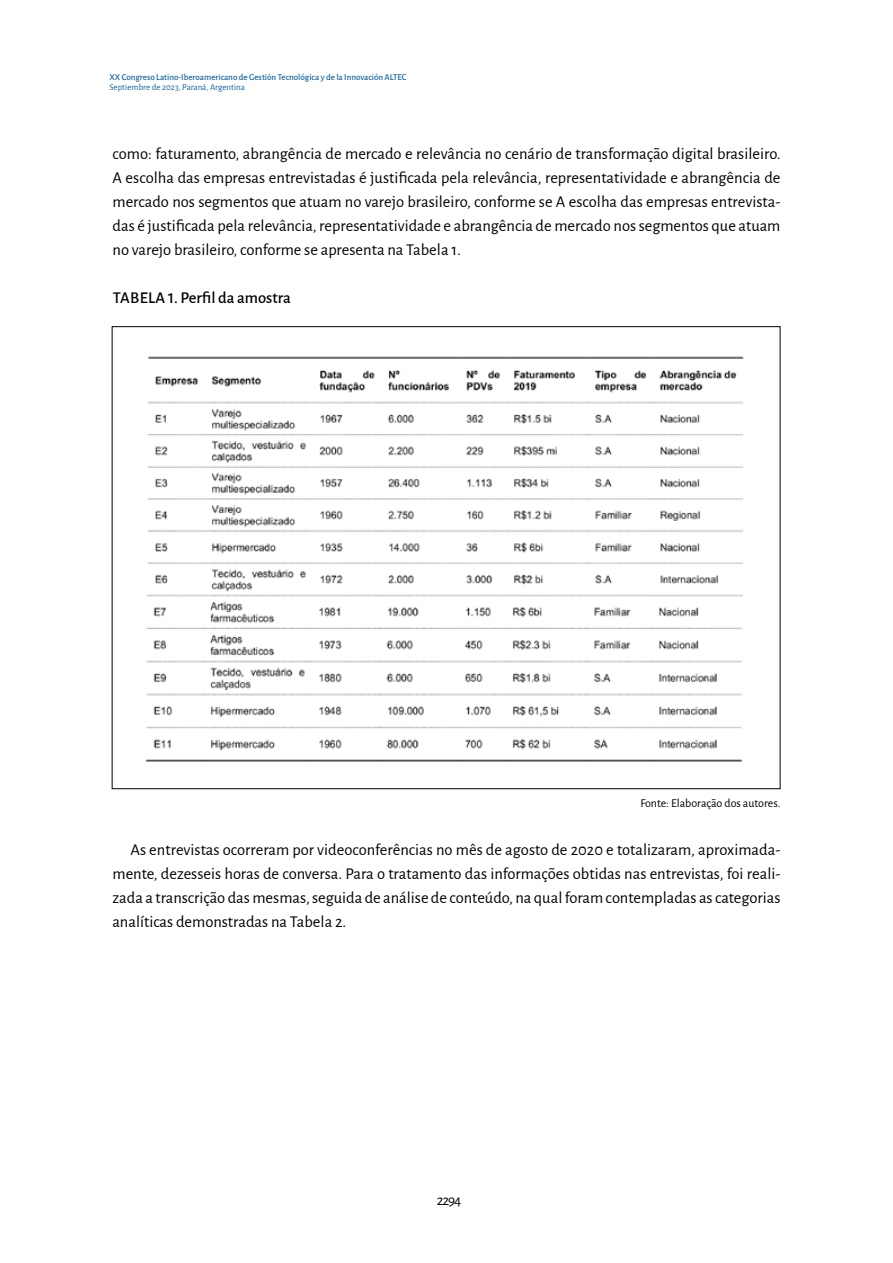
<style>
.page{position:relative;width:893px;height:1263px;background:#fff}
.page>*{position:absolute;margin:0;border:0;box-sizing:border-box;transform-origin:0 0}
.t1{font:16.5px/24px "Alegreya Sans";color:#000;text-align:justify}
.t2{font:500 16.5px "Alegreya Sans";color:#000}
.t3{font:15px "Alegreya Sans";color:#000}
.t4{font:12px "Alegreya Sans";color:#000}
.t5{font:500 9px "Alegreya Sans";color:#1263a2}
.t6{font:9px "Alegreya Sans";color:#1263a2}
</style>
<div class="page">
<img style="left:145px;top:356px;width:599px;height:406px">
<p class="t5" style="left:110px;top:70px;width:299px">XX Congreso Latino-Iberoamericano de Gestión Tecnológica y de la Innovación ALTEC</p>
<p class="t6" style="left:110px;top:81px;width:137px">Septiembre de 2023, Paraná, Argentina</p>
<p class="t1" style="left:112px;top:141px;width:669px">como: faturamento, abrangência de mercado e relevância no cenário de transformação digital brasileiro.<br>A escolha das empresas entrevistadas é justificada pela relevância, representatividade e abrangência de mercado nos segmentos que atuam no varejo brasileiro, conforme se A escolha das empresas entrevista&shy;das é justificada pela relevância, representatividade e abrangência de mercado nos segmentos que atuam no varejo brasileiro, conforme se apresenta na Tabela 1.</p>
<p class="t2" style="left:113px;top:286px;width:180px">TABELA 1. Perfil da amostra</p>
<p class="t4" style="left:640px;top:795px;width:142px">Fonte: Elaboração dos autores.</p>
<p class="t1" style="left:112px;top:837px;width:669px;text-indent:18px">As entrevistas ocorreram por videoconferências no mês de agosto de 2020 e totalizaram, aproximada&shy;mente, dezesseis horas de conversa. Para o tratamento das informações obtidas nas entrevistas, foi reali&shy;zada a transcrição das mesmas, seguida de análise de conteúdo, na qual foram contempladas as categorias analíticas demonstradas na Tabela 2.</p>
<p class="t3" style="left:437px;top:1189px;width:26px">2294</p>
</div>
